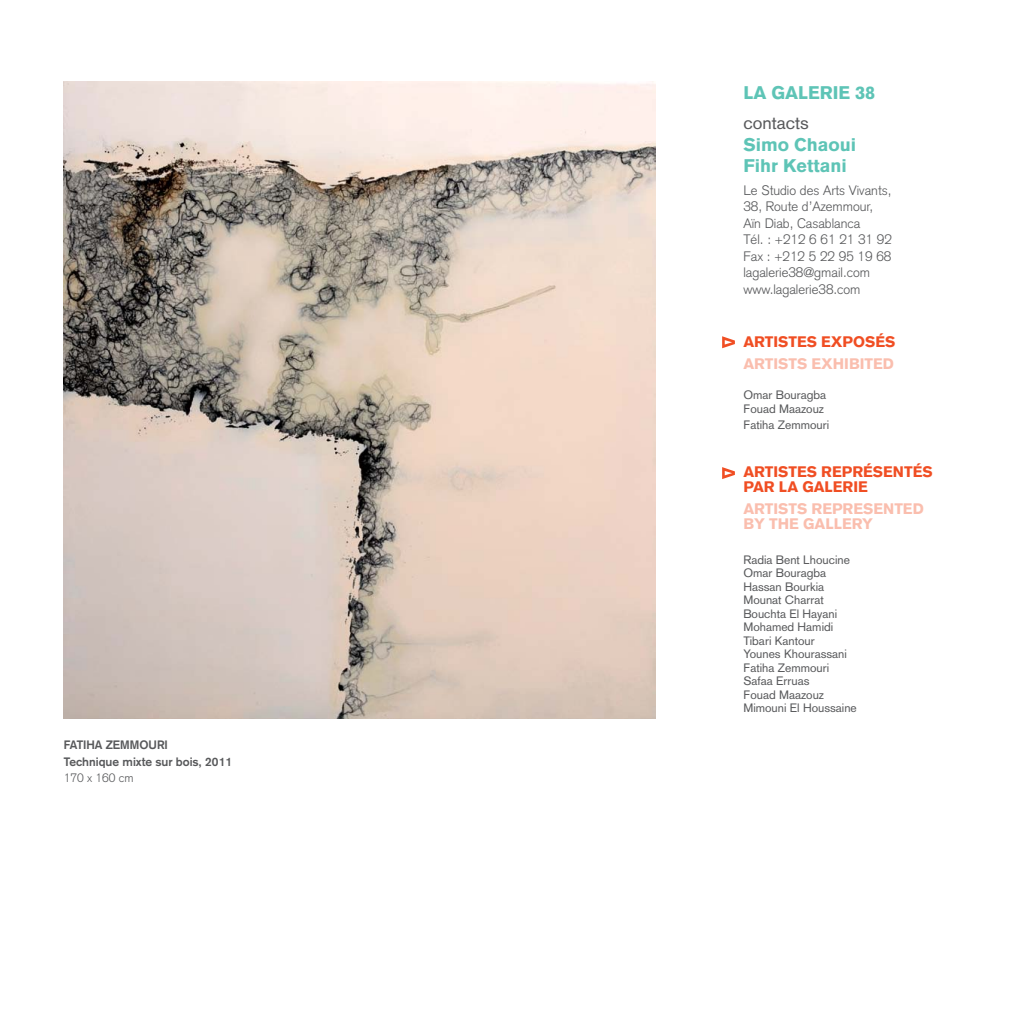
<style>
.page{position:relative;width:1021px;height:1021px;background:#fff}
.page>*{position:absolute;margin:0;border:0;box-sizing:border-box;transform-origin:0 0}
.t1{font:900 18px/21.6px "Akzidenz Grotesk";color:#5ec4b6}
.t2{font:18px "Akzidenz Grotesk";color:#58595b}
.t3{font:900 15px/15px "Akzidenz Grotesk";color:#f04e23}
.t4{font:900 15px/15px "Akzidenz Grotesk";color:#fabeae}
.t5{font:300 13.5px/16.5px "Akzidenz Grotesk";color:#58595b}
.t6{font:12px/13.5px "Akzidenz Grotesk";color:#58595b}
.t7{font:700 12px/16.5px "Akzidenz Grotesk";color:#58595b}
.t8{font:300 12px "Akzidenz Grotesk";color:#58595b}
</style>
<div class="page">
<svg style="left:722px;top:336px;width:13px;height:12px"></svg>
<svg style="left:722px;top:467px;width:13px;height:12px"></svg>
<img style="left:64px;top:82px;width:591px;height:636px">
<p class="t7" style="left:64px;top:736px;width:170px">Fatiha Zemmouri<br>Technique mixte sur bois, 2011</p>
<p class="t8" style="left:64px;top:771px;width:71px">170 x 160 cm</p>
<h1 class="t1" style="left:743px;top:82px;width:133px">LA GALERIE 38</h1>
<h1 class="t2" style="left:743px;top:112px;width:67px">contacts</h1>
<h1 class="t1" style="left:743px;top:133px;width:114px">Simo Chaoui<br>Fihr Kettani</h1>
<p class="t5" style="left:743px;top:182px;width:150px">Le Studio des Arts Vivants,<br>38, Route d’Azemmour,<br>Aïn Diab, Casablanca<br>Tél. : +212 6 61 21 31 92<br>Fax : +212 5 22 95 19 68 lagalerie38@gmail.com www.lagalerie38.com</p>
<p class="t3" style="left:743px;top:334px;width:153px">ARTISTES EXPOSÉS</p>
<p class="t4" style="left:743px;top:356px;width:152px">ARTISTS EXHIBITED</p>
<p class="t6" style="left:743px;top:388px;width:84px">Omar Bouragba<br>Fouad Maazouz</p>
<p class="t6" style="left:743px;top:418px;width:87px">Fatiha Zemmouri</p>
<p class="t3" style="left:743px;top:464px;width:191px">ARTISTES REPRÉSENTÉS<br>PAR LA GALERIE</p>
<p class="t4" style="left:743px;top:501px;width:182px">ARTISTS REPRESENTED<br>BY THE GALLERY</p>
<p class="t6" style="left:743px;top:552px;width:115px">Radia Bent Lhoucine<br>Omar Bouragba<br>Hassan Bourkia<br>Mounat Charrat<br>Bouchta El Hayani<br>Mohamed Hamidi<br>Tibari Kantour<br>Younes Khourassani<br>Fatiha Zemmouri<br>Safaa Erruas<br>Fouad Maazouz<br>Mimouni El Houssaine</p>
</div>
